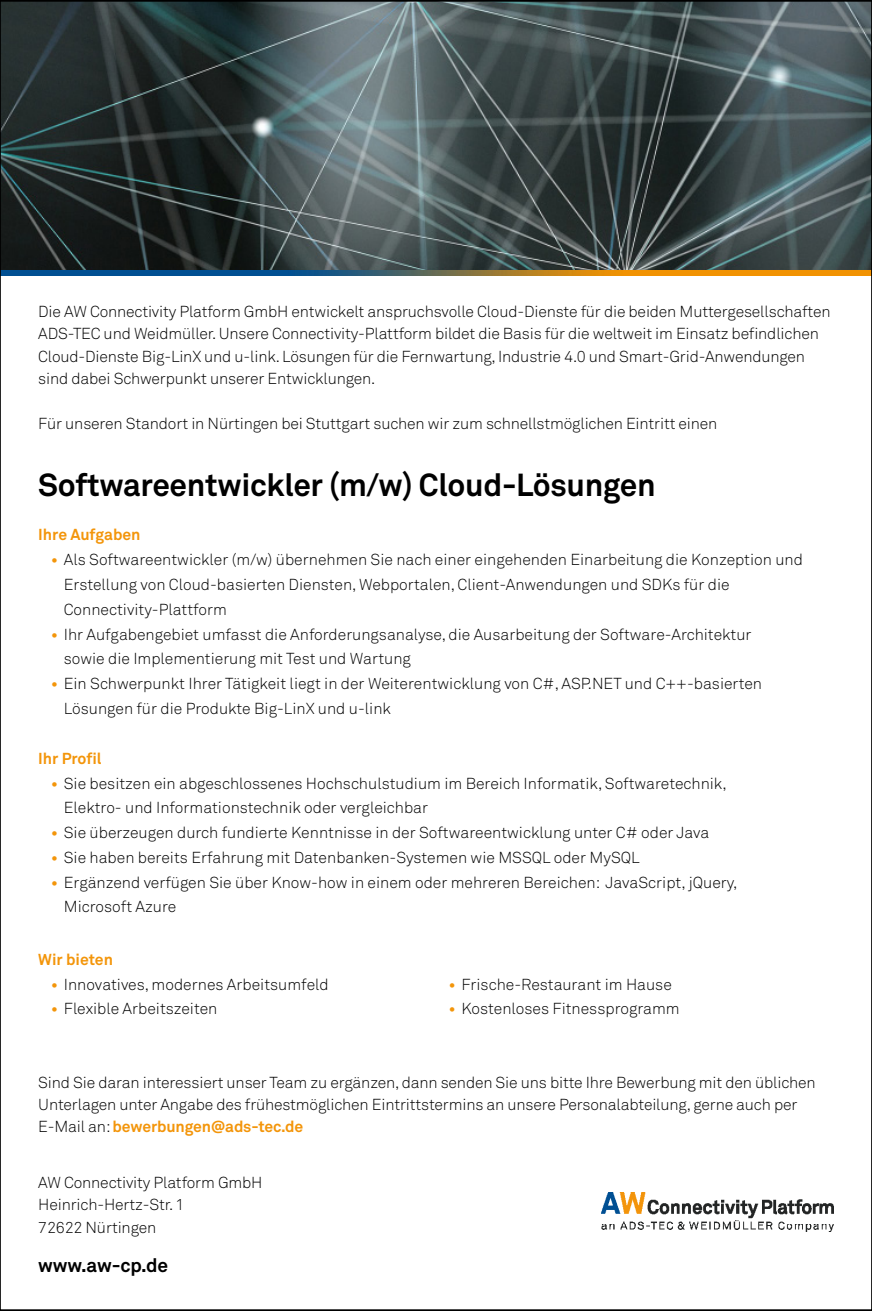
<style>
.page{position:relative;width:872px;height:1311px;background:#fff}
.page>*{position:absolute;margin:0;border:0;box-sizing:border-box;transform-origin:0 0}
.t1{font:700 31.5px "Akkurat";letter-spacing:-.01em;color:#000}
.t2{font:700 19.12px "Akkurat";letter-spacing:-.01em;color:#000}
.t3{font:300 15.75px/24.8px "Akkurat";letter-spacing:-.005em;color:#000}
.Absatz_Aufgabe_Profi{font:700 15.75px "Akkurat";color:#f3950a}
.s1{font-weight:700;color:#f3950a}
</style>
<div class="page">
<img style="left:3px;top:3px;width:865px;height:272px">
<img style="left:601px;top:1192px;width:232px;height:39px">
<p class="t3" style="left:38px;top:301px;width:793px;line-height:22.3px">Die AW Connectivity Platform GmbH entwickelt anspruchsvolle Cloud-Dienste für die beiden Muttergesellschaften ADS-TEC und Weidmüller. Unsere Connectivity-Plattform bildet die Basis für die weltweit im Einsatz befindlichen Cloud-Dienste Big-LinX und u-link. Lösungen für die Fernwartung, Industrie 4.0 und Smart-Grid-Anwendungen sind dabei Schwerpunkt unserer Entwicklungen.</p>
<p class="t3" style="left:38px;top:411px;width:680px">Für unseren Standort in Nürtingen bei Stuttgart suchen wir zum schnellstmöglichen Eintritt einen</p>
<p class="t1" style="left:38px;top:465px;width:618px">Softwareentwickler (m/w) Cloud-Lösungen</p>
<p class="Absatz_Aufgabe_Profi" style="left:38px;top:525px;width:104px">Ihre Aufgaben</p>
<p class="t3" style="left:64px;top:547px;width:740px;text-indent:-13px"><span class="s1">•</span> Als Softwareentwickler (m/w) übernehmen Sie nach einer eingehenden Einarbeitung die Konzeption und<br>Erstellung von Cloud-basierten Diensten, Webportalen, Client-Anwendungen und SDKs für die<br>Connectivity-Plattform</p>
<p class="t3" style="left:64px;top:622px;width:689px;text-indent:-13px"><span class="s1">•</span> Ihr Aufgabengebiet umfasst die Anforderungsanalyse, die Ausarbeitung der Software-Architektur sowie die Implementierung mit Test und Wartung</p>
<p class="t3" style="left:64px;top:671px;width:699px;text-indent:-13px"><span class="s1">•</span> Ein Schwerpunkt Ihrer Tätigkeit liegt in der Weiterentwicklung von C#, ASP.NET und C++-basierten<br>Lösungen für die Produkte Big-LinX und u-link</p>
<p class="Absatz_Aufgabe_Profi" style="left:38px;top:748px;width:65px">Ihr Profil</p>
<p class="t3" style="left:64px;top:771px;width:664px;text-indent:-13px"><span class="s1">•</span> Sie besitzen ein abgeschlossenes Hochschulstudium im Bereich Informatik, Softwaretechnik,<br>Elektro- und Informationstechnik oder vergleichbar</p>
<p class="t3" style="left:51px;top:820px;width:659px"><span class="s1">•</span> Sie überzeugen durch fundierte Kenntnisse in der Softwareentwicklung unter C# oder Java</p>
<p class="t3" style="left:51px;top:845px;width:590px"><span class="s1">•</span> Sie haben bereits Erfahrung mit Datenbanken-Systemen wie MSSQL oder MySQL</p>
<p class="t3" style="left:64px;top:870px;width:674px;text-indent:-13px"><span class="s1">•</span> Ergänzend verfügen Sie über Know-how in einem oder mehreren Bereichen: JavaScript, jQuery,<br>Microsoft Azure</p>
<p class="Absatz_Aufgabe_Profi" style="left:38px;top:949px;width:76px">Wir bieten</p>
<p class="t3" style="left:51px;top:972px;width:279px"><span class="s1">•</span> Innovatives, modernes Arbeitsumfeld</p>
<p class="t3" style="left:51px;top:996px;width:168px"><span class="s1">•</span> Flexible Arbeitszeiten</p>
<p class="t3" style="left:448px;top:972px;width:224px"><span class="s1">•</span> Frische-Restaurant im Hause</p>
<p class="t3" style="left:448px;top:996px;width:232px"><span class="s1">•</span> Kostenloses Fitnessprogramm</p>
<p class="t3" style="left:38px;top:1071px;width:778px;line-height:22.3px">Sind Sie daran interessiert unser Team zu ergänzen, dann senden Sie uns bitte Ihre Bewerbung mit den üblichen<br>Unterlagen unter Angabe des frühestmöglichen Eintrittstermins an unsere Personalabteilung, gerne auch per<br>E-Mail an: <span class="s1">bewerbungen@ads-tec.de</span></p>
<p class="t3" style="left:38px;top:1170px;width:226px">AW Connectivity Platform GmbH</p>
<p class="t3" style="left:38px;top:1192px;width:148px">Heinrich-Hertz-Str. 1</p>
<p class="t3" style="left:38px;top:1215px;width:119px">72622 Nürtingen</p>
<p class="t2" style="left:38px;top:1252px;width:131px">www.aw-cp.de</p>
</div>
